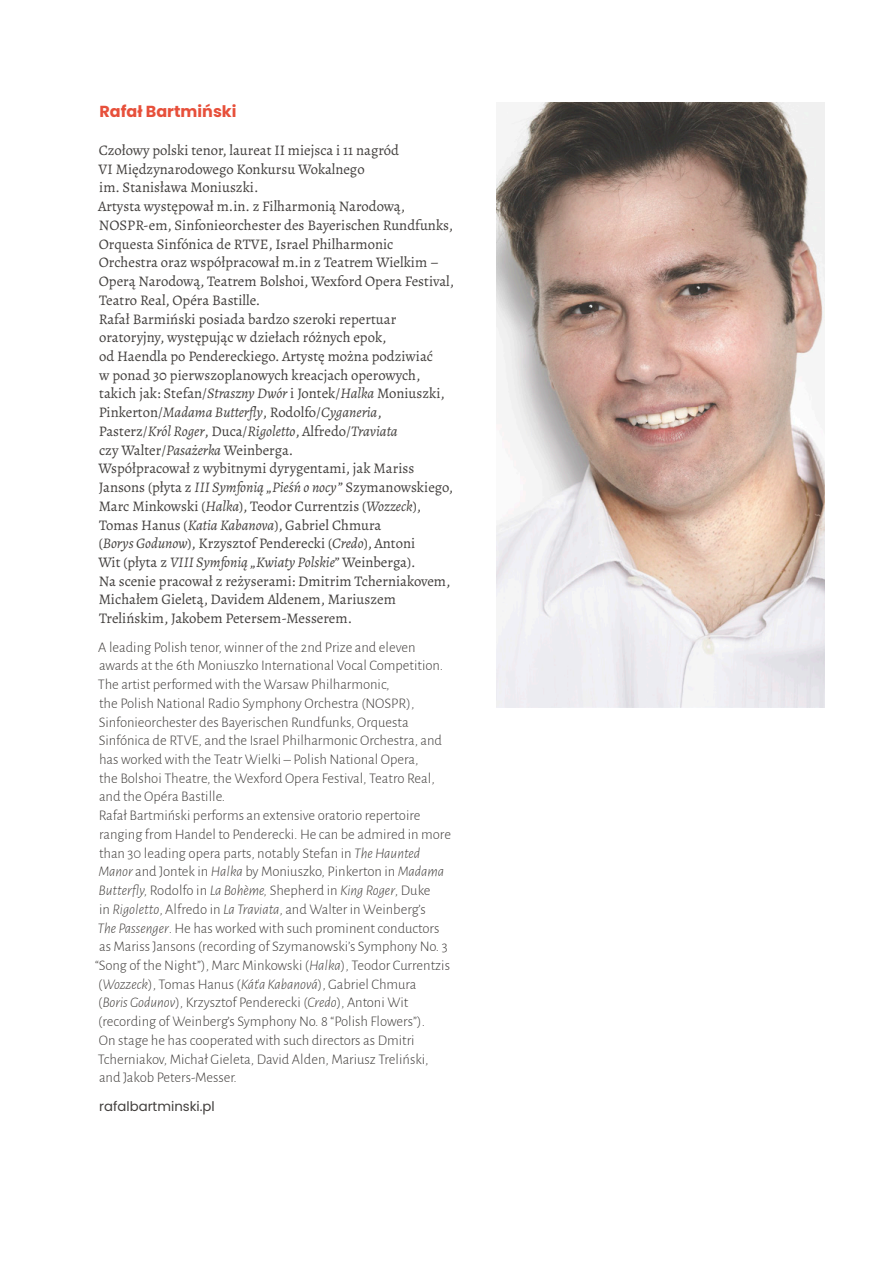
<style>
.page{position:relative;width:893px;height:1263px;background:#fff}
.page>*{position:absolute;margin:0;border:0;box-sizing:border-box;transform-origin:0 0}
.t1{font:700 16.05px "Poppins";color:#e7503b}
.t2{font:300 14.7px/18.8px "Alegreya Sans";color:#423f3d}
.t3{font:14.7px/18.8px "Alegreya";color:#423f3d}
.t4{font:13.2px "Poppins";color:#423f3d}
.s1{font-style:italic}
</style>
<div class="page">
<img style="left:497px;top:102px;width:328px;height:606px">
<p class="t1" style="left:99px;top:102px;width:139px">Rafał Bartmiński</p>
<p class="t3" style="left:98px;top:141px;width:357px">Czołowy polski tenor, laureat II miejsca i 11 nagród<br>VI Międzynarodowego Konkursu Wokalnego<br>im. Stanisława Moniuszki.<br>Artysta występował m.in. z Filharmonią Narodową, NOSPR-em, Sinfonieorchester des Bayerischen Rundfunks, Orquesta Sinfónica de RTVE, Israel Philharmonic Orchestra oraz współpracował m.in z Teatrem Wielkim – Operą Narodową, Teatrem Bolshoi, Wexford Opera Festival, Teatro Real, Opéra Bastille.<br>Rafał Barmiński posiada bardzo szeroki repertuar oratoryjny, występując w dziełach różnych epok,<br>od Haendla po Pendereckiego. Artystę można podziwiać<br>w ponad 30 pierwszoplanowych kreacjach operowych, takich jak: Stefan/<span class="s1">Straszny Dwór</span> i Jontek/<span class="s1">Halka</span> Moniuszki, Pinkerton/<span class="s1">Madama Butterfly</span>, Rodolfo/<span class="s1">Cyganeria</span>, Pasterz/<span class="s1">Król Roger</span>, Duca/<span class="s1">Rigoletto</span>, Alfredo/<span class="s1">Traviata<br></span>czy Walter/<span class="s1">Pasażerka</span> Weinberga.<br>Współpracował z wybitnymi dyrygentami, jak Mariss Jansons (płyta z <span class="s1">III Symfonią „Pieśń o nocy”</span> Szymanowskiego, Marc Minkowski (<span class="s1">Halka</span>), Teodor Currentzis (<span class="s1">Wozzeck</span>), Tomas Hanus (<span class="s1">Katia Kabanova</span>), Gabriel Chmura<br>(<span class="s1">Borys Godunow</span>), Krzysztof Penderecki (<span class="s1">Credo</span>), Antoni<br>Wit (płyta z <span class="s1">VIII Symfonią „Kwiaty Polskie”</span> Weinberga).<br>Na scenie pracował z reżyserami: Dmitrim Tcherniakovem, Michałem Gieletą, Davidem Aldenem, Mariuszem Trelińskim, Jakobem Petersem-Messerem.</p>
<p class="t2" style="left:95px;top:637px;width:357px">A leading Polish tenor, winner of the 2nd Prize and eleven awards at the 6th Moniuszko International Vocal Competition.<br>The artist performed with the Warsaw Philharmonic,<br>the Polish National Radio Symphony Orchestra (NOSPR), Sinfonieorchester des Bayerischen Rundfunks, Orquesta Sinfónica de RTVE, and the Israel Philharmonic Orchestra, and has worked with the Teatr Wielki – Polish National Opera,<br>the Bolshoi Theatre, the Wexford Opera Festival, Teatro Real, and the Opéra Bastille.<br>Rafał Bartmiński performs an extensive oratorio repertoire ranging from Handel to Penderecki. He can be admired in more than 30 leading opera parts, notably Stefan in <span class="s1">The Haunted Manor</span> and Jontek in <span class="s1">Halka</span> by Moniuszko, Pinkerton in <span class="s1">Madama Butterfly,</span> Rodolfo in <span class="s1">La Bohème,</span> Shepherd in <span class="s1">King Roger</span>, Duke<br>in <span class="s1">Rigoletto</span>, Alfredo in <span class="s1">La Traviata</span>, and Walter in Weinberg’s<br><span class="s1">The Passenger</span>. He has worked with such prominent conductors as Mariss Jansons (recording of Szymanowski’s Symphony No. 3 “Song of the Night”), Marc Minkowski (<span class="s1">Halka</span>), Teodor Currentzis (<span class="s1">Wozzeck</span>), Tomas Hanus (<span class="s1">Káťa Kabanová</span>), Gabriel Chmura<br>(<span class="s1">Boris Godunov</span>), Krzysztof Penderecki (<span class="s1">Credo</span>), Antoni Wit (recording of Weinberg’s Symphony No. 8 “Polish Flowers”).<br>On stage he has cooperated with such directors as Dmitri Tcherniakov, Michał Gieleta, David Alden, Mariusz Treliński, and Jakob Peters-Messer.</p>
<p class="t4" style="left:99px;top:1099px;width:117px">rafalbartminski.pl</p>
</div>
